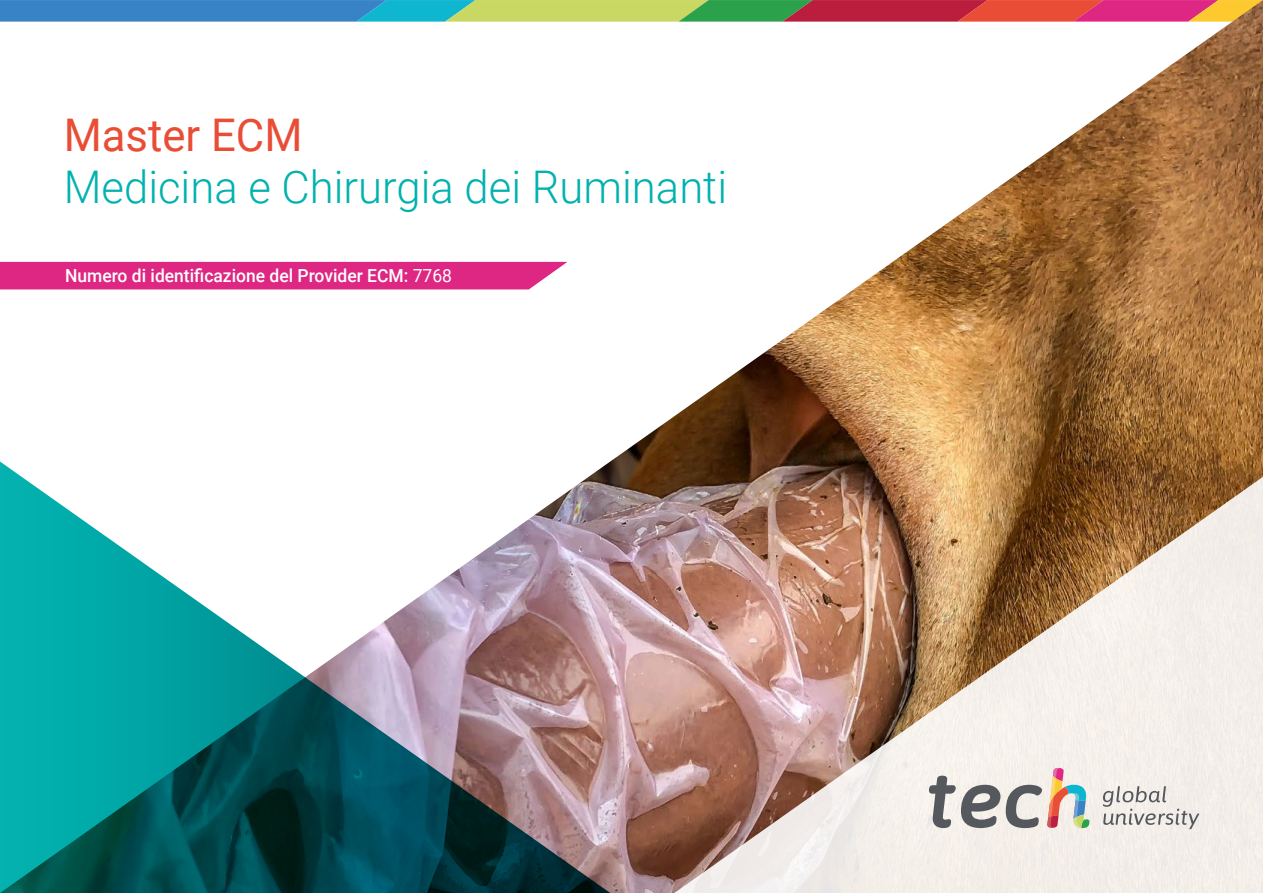
<style>
.page{position:relative;width:1263px;height:893px;background:#fff}
.page>*{position:absolute;margin:0;border:0;box-sizing:border-box;transform-origin:0 0}
.t1{font:300 45px "Roboto";color:#00b2af}
.t2{font:45px "Roboto";color:#e94d35}
.t3{font:500 18px "Roboto";color:#fff}
.s1{font-weight:400}
</style>
<div class="page">
<img style="left:0;top:0;width:1263px;height:893px">
<svg style="left:0;top:446px;width:640px;height:447px"></svg>
<img style="left:644px;top:454px;width:619px;height:439px">
<svg style="left:1103px;top:786px;width:96px;height:43px;background:#d6d2cf"></svg>
<svg style="left:1006px;top:768px;width:83px;height:60px;background:#c9c0ba"></svg>
<svg style="left:929px;top:776px;width:71px;height:52px;background:#aaa8a8"></svg>
<div style="left:0;top:262px;width:567px;height:27px;background:#de2782"></div>
<h1 class="t2" style="left:64px;top:103px;width:240px">Master ECM</h1>
<h1 class="t1" style="left:64px;top:156px;width:665px">Medicina e Chirurgia dei Ruminanti</h1>
<p class="t3" style="left:65px;top:263px;width:388px">Numero di identificazione del Provider ECM: <span class="s1">7768</span></p>
</div>
